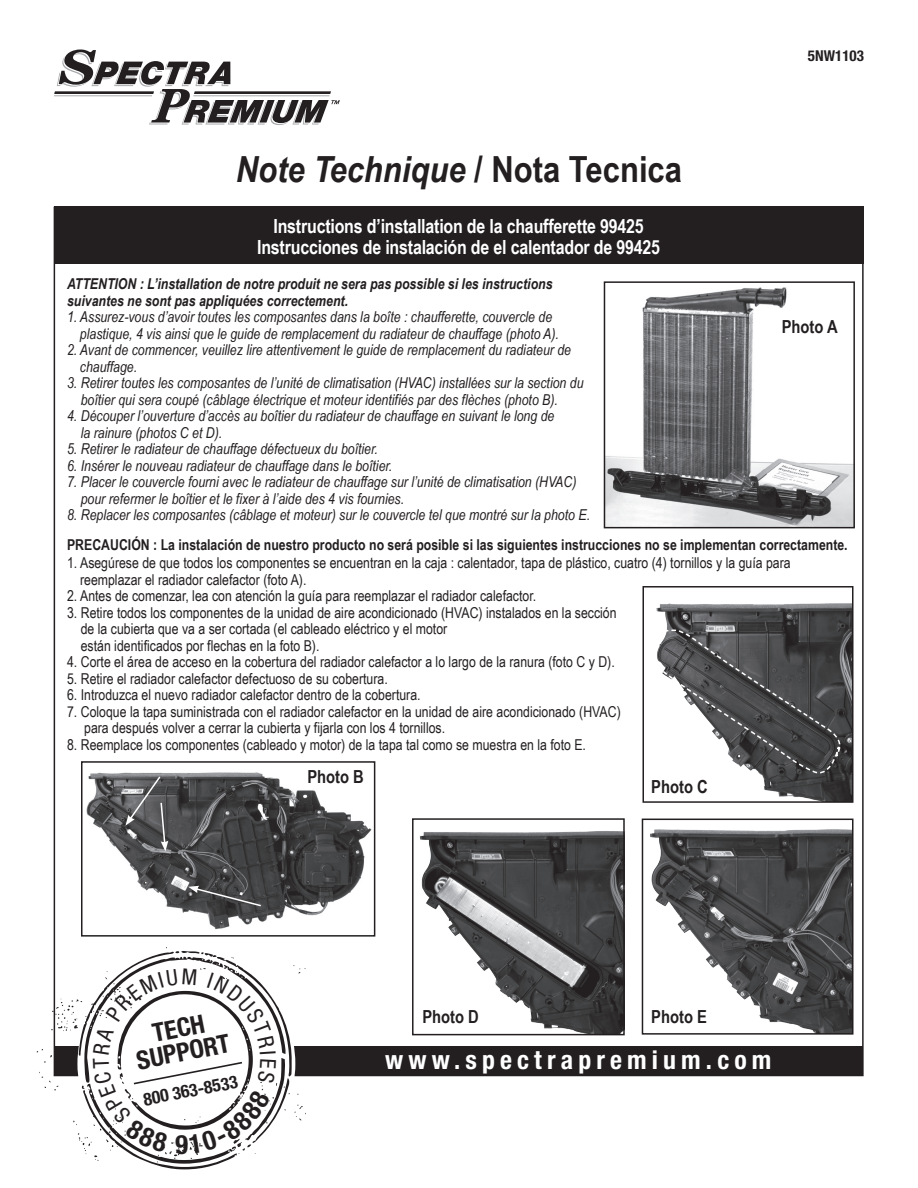
<style>
.page{position:relative;width:918px;height:1188px;background:#fff}
.page>*{position:absolute;margin:0;border:0;box-sizing:border-box;transform-origin:0 0}
.t1{font:italic 700 36px "Arial Narrow";color:#231f20;scale:1.05 1}
.t2{font:700 condensed 25.8px "Helvetica Neue";letter-spacing:.2em;color:#fff}
.t3{font:700 condensed 25.8px/24.2px "Helvetica Neue";color:#231f20;text-align:center}
.t4{font:700 19.5px/21px "Arial Narrow";letter-spacing:-.01em;color:#fff;text-align:center}
.t5{font:700 18px "Arial Narrow";color:#231f20}
.t6{font:700 condensed 17.7px "Helvetica Neue";color:#231f20}
.t7{font:italic 15px/16.5px "Arial Narrow";color:#231f20}
.t8{font:15px/16.5px "Arial Narrow";color:#231f20}
.t9{font:italic 700 15px/16.5px "Arial Narrow";color:#231f20}
.t10{font:700 15px "Arial Narrow";color:#231f20}
.t11{font:700 condensed 15px "Helvetica Neue";color:#231f20}
.s1{font-style:normal}
</style>
<div class="page">
<div style="left:55px;top:1046px;width:808px;height:30px;background:#231f20"></div>
<div style="left:54px;top:207px;width:810px;height:57px;background:#231f20"></div>
<svg style="left:37px;top:947px;width:269px;height:222px"></svg>
<svg style="left:54px;top:50px;width:286px;height:75px"></svg>
<img style="left:607px;top:287px;width:245px;height:238px">
<div style="left:604px;top:281px;width:251px;height:247px;border:2px solid #231f20"></div>
<img style="left:86px;top:772px;width:286px;height:158px">
<div style="left:81px;top:761px;width:294px;height:176px;border:2px solid #231f20"></div>
<img style="left:650px;top:829px;width:201px;height:203px">
<div style="left:642px;top:819px;width:212px;height:216px;border:2px solid #231f20"></div>
<img style="left:419px;top:831px;width:203px;height:201px">
<div style="left:412px;top:818px;width:213px;height:217px;border:2px solid #231f20"></div>
<img style="left:656px;top:603px;width:195px;height:197px">
<div style="left:643px;top:586px;width:211px;height:217px;border:2px solid #231f20"></div>
<svg style="left:656px;top:629px;width:185px;height:145px"></svg>
<svg style="left:188px;top:886px;width:75px;height:21px;background:#535354"></svg>
<svg style="left:126px;top:775px;width:42px;height:76px;background:#67686a"></svg>
<svg style="left:93px;top:968px;width:183px;height:186px"></svg>
<h1 class="t1" style="left:236px;top:148px;width:426px">Note Technique <span class="s1">/ Nota Tecnica</span></h1>
<h3 class="t4" style="left:257px;top:216px;width:404px">Instructions d’installation de la chaufferette 99425<br>Instrucciones de instalación de el calentador de 99425</h3>
<p class="t11" style="left:808px;top:47px;width:58px">5NW1103</p>
<p class="t9" style="left:67px;top:276px;width:487px">ATTENTION : L’installation de notre produit ne sera pas possible si les instructions suivantes ne sont pas appliquées correctement.</p>
<p class="t7" style="left:80px;top:309px;width:480px;text-indent:-13px">1. Assurez-vous d’avoir toutes les composantes dans la boîte : chaufferette, couvercle de plastique, 4 vis ainsi que le guide de remplacement du radiateur de chauffage (photo A).</p>
<p class="t7" style="left:80px;top:342px;width:493px;text-indent:-13px">2. Avant de commencer, veuillez lire attentivement le guide de remplacement du radiateur de chauffage.</p>
<p class="t7" style="left:81px;top:375px;width:504px;text-indent:-14px">3. Retirer toutes les composantes de l’unité de climatisation (HVAC) installées sur la section du boîtier qui sera coupé (câblage électrique et moteur identifiés par des flèches (photo B).</p>
<p class="t7" style="left:81px;top:408px;width:475px;text-indent:-14px">4. Découper l’ouverture d’accès au boîtier du radiateur de chauffage en suivant le long de la rainure (photos C et D).</p>
<p class="t7" style="left:67px;top:441px;width:312px">5. Retirer le radiateur de chauffage défectueux du boîtier.</p>
<p class="t7" style="left:67px;top:457px;width:327px">6. Insérer le nouveau radiateur de chauffage dans le boîtier.</p>
<p class="t7" style="left:81px;top:474px;width:497px;text-indent:-14px">7. Placer le couvercle fourni avec le radiateur de chauffage sur l’unité de climatisation (HVAC) pour refermer le boîtier et le fixer à l’aide des 4 vis fournies.</p>
<p class="t7" style="left:67px;top:507px;width:525px">8. Replacer les composantes (câblage et moteur) sur le couvercle tel que montré sur la photo E.</p>
<p class="t10" style="left:67px;top:536px;width:782px">PRECAUCIÓN : La instalación de nuestro producto no será posible si las siguientes instrucciones no se implementan correctamente.</p>
<p class="t8" style="left:80px;top:555px;width:712px;text-indent:-13px">1. Asegúrese de que todos los componentes se encuentran en la caja : calentador, tapa de plástico, cuatro (4) tornillos y la guía para reemplazar el radiador calefactor (foto A).</p>
<p class="t8" style="left:67px;top:588px;width:471px">2. Antes de comenzar, lea con atención la guía para reemplazar el radiador calefactor.</p>
<p class="t8" style="left:81px;top:604px;width:537px;text-indent:-14px">3. Retire todos los componentes de la unidad de aire acondicionado (HVAC) instalados en la sección de la cubierta que va a ser cortada (el cableado eléctrico y el motor<br>están identificados por flechas en la foto B).</p>
<p class="t8" style="left:67px;top:654px;width:549px">4. Corte el área de acceso en la cobertura del radiador calefactor a lo largo de la ranura (foto C y D).</p>
<p class="t8" style="left:67px;top:670px;width:322px">5. Retire el radiador calefactor defectuoso de su cobertura.</p>
<p class="t8" style="left:67px;top:687px;width:355px">6. Introduzca el nuevo radiador calefactor dentro de la cobertura.</p>
<p class="t8" style="left:84px;top:703px;width:538px;text-indent:-17px">7. Coloque la tapa suministrada con el radiador calefactor en la unidad de aire acondicionado (HVAC) para después volver a cerrar la cubierta y fijarla con los 4 tornillos.</p>
<p class="t8" style="left:67px;top:736px;width:520px">8. Reemplace los componentes (cableado y motor) de la tapa tal como se muestra en la foto E.</p>
<p class="t5" style="left:782px;top:316px;width:58px">Photo A</p>
<p class="t5" style="left:307px;top:766px;width:58px">Photo B</p>
<p class="t5" style="left:651px;top:776px;width:57px">Photo C</p>
<h2 class="t3" style="left:130px;top:1025px;width:96px;rotate:-11deg">TECH<br>SUPPORT</h2>
<p class="t6" style="left:141px;top:1089px;width:97px;rotate:-11deg">800 363-8533</p>
<p class="t5" style="left:422px;top:1006px;width:58px">Photo D</p>
<p class="t5" style="left:651px;top:1006px;width:57px">Photo E</p>
<h2 class="t2" style="left:385px;top:1044px;width:388px">www.spectrapremium.com</h2>
</div>
